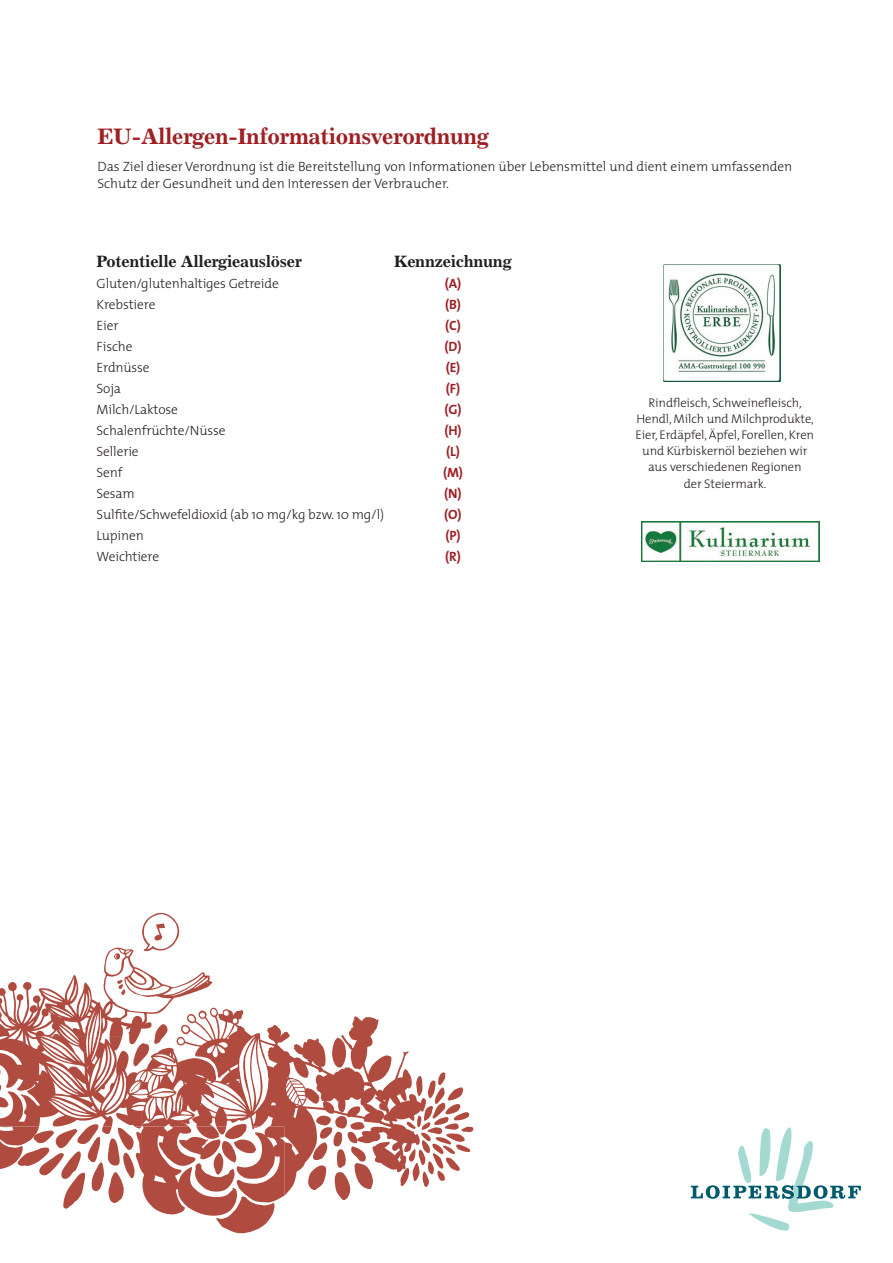
<style>
.page{position:relative;width:893px;height:1263px;background:#fff}
.page>*{position:absolute;margin:0;border:0;box-sizing:border-box;transform-origin:0 0}
.t1{font:700 22.5px "Excelsior LT Std";letter-spacing:-.02em;color:#9e2024}
.t2{font:700 16.5px "Excelsior LT Std";letter-spacing:-.02em;color:#231f20}
.t3{font:300 13.5px/17.2px "The Mix";letter-spacing:-.01em;color:#231f20}
.t4{font:700 13.5px "The Mix";color:#9e2024}
.t5{font:300 12.6px/16.2px "The Mix";letter-spacing:-.01em;color:#231f20;text-align:center}
</style>
<div class="page">
<svg style="left:691px;top:1127px;width:170px;height:104px"></svg>
<img style="left:641px;top:522px;width:178px;height:39px">
<img style="left:664px;top:265px;width:116px;height:116px">
<svg style="left:426px;top:1072px;width:48px;height:115px"></svg>
<svg style="left:338px;top:1195px;width:11px;height:5px"></svg>
<svg style="left:216px;top:1216px;width:56px;height:17px"></svg>
<svg style="left:142px;top:913px;width:37px;height:35px"></svg>
<svg style="left:0;top:948px;width:426px;height:247px"></svg>
<svg style="left:0;top:1037px;width:284px;height:179px"></svg>
<h1 class="t1" style="left:97px;top:123px;width:393px">EU-Allergen-Informationsverordnung</h1>
<p class="t3" style="left:97px;top:158px;width:696px">Das Ziel dieser Verordnung ist die Bereitstellung von Informationen über Lebensmittel und dient einem umfassenden<br>Schutz der Gesundheit und den Interessen der Verbraucher.</p>
<p class="t2" style="left:97px;top:252px;width:207px">Potentielle Allergieauslöser</p>
<p class="t2" style="left:394px;top:252px;width:119px">Kennzeichnung</p>
<p class="t3" style="left:97px;top:275px;width:184px">Gluten/glutenhaltiges Getreide</p>
<p class="t4" style="left:445px;top:275px;width:18px">(A)</p>
<p class="t3" style="left:97px;top:296px;width:60px">Krebstiere</p>
<p class="t4" style="left:445px;top:296px;width:17px">(B)</p>
<p class="t3" style="left:97px;top:317px;width:24px">Eier</p>
<p class="t4" style="left:445px;top:317px;width:17px">(C)</p>
<p class="t3" style="left:97px;top:338px;width:37px">Fische</p>
<p class="t4" style="left:444px;top:338px;width:18px">(D)</p>
<p class="t3" style="left:97px;top:359px;width:55px">Erdnüsse</p>
<p class="t4" style="left:446px;top:359px;width:16px">(E)</p>
<p class="t3" style="left:97px;top:380px;width:26px">Soja</p>
<p class="t4" style="left:446px;top:380px;width:16px">(F)</p>
<p class="t3" style="left:97px;top:401px;width:83px">Milch/Laktose</p>
<p class="t4" style="left:444px;top:401px;width:19px">(G)</p>
<p class="t3" style="left:97px;top:422px;width:131px">Schalenfrüchte/Nüsse</p>
<p class="t4" style="left:444px;top:422px;width:19px">(H)</p>
<p class="t3" style="left:97px;top:443px;width:44px">Sellerie</p>
<p class="t4" style="left:446px;top:443px;width:15px">(L)</p>
<p class="t3" style="left:97px;top:464px;width:27px">Senf</p>
<p class="t4" style="left:443px;top:464px;width:21px">(M)</p>
<p class="t3" style="left:97px;top:485px;width:40px">Sesam</p>
<p class="t4" style="left:444px;top:485px;width:19px">(N)</p>
<p class="t3" style="left:97px;top:506px;width:289px">Sulfite/Schwefeldioxid (ab 10 mg/kg bzw. 10 mg/l)</p>
<p class="t4" style="left:444px;top:506px;width:19px">(O)</p>
<p class="t3" style="left:97px;top:527px;width:49px">Lupinen</p>
<p class="t4" style="left:445px;top:527px;width:17px">(P)</p>
<p class="t3" style="left:97px;top:548px;width:64px">Weichtiere</p>
<p class="t4" style="left:445px;top:548px;width:17px">(R)</p>
<p class="t5" style="left:635px;top:394px;width:180px">Rindfleisch, Schweinefleisch,<br>Hendl, Milch und Milchprodukte,<br>Eier, Erdäpfel, Äpfel, Forellen, Kren und Kürbiskernöl beziehen wir aus verschiedenen Regionen<br>der Steiermark.</p>
</div>
